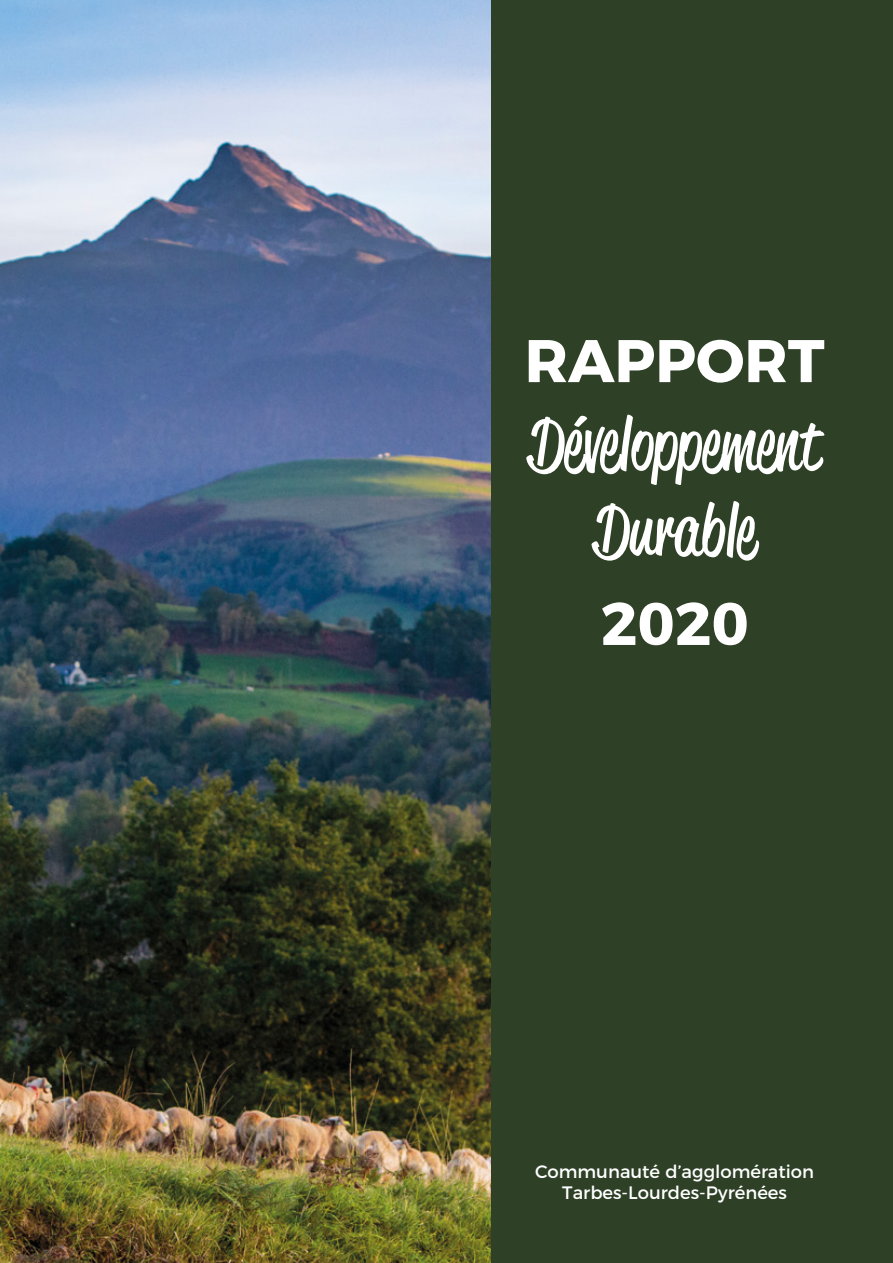
<style>
.page{position:relative;width:893px;height:1263px;background:#fff}
.page>*{position:absolute;margin:0;border:0;box-sizing:border-box;transform-origin:0 0}
.t1{font:72px/86.4px "Reklame Script";color:#fff;text-align:center}
.t2{font:700 60px "Montserrat";color:#fff}
.t3{font:18px/21.6px "Montserrat";color:#fff;text-align:center}
</style>
<div class="page">
<img style="left:0;top:0;width:492px;height:1263px">
<div style="left:492px;top:0;width:401px;height:1263px;background:#2e4026"></div>
<h2 class="t2" style="left:525px;top:311px;width:301px">RAPPORT</h2>
<h1 class="t1" style="left:528px;top:400px;width:294px">Développement<br>Durable</h1>
<h2 class="t2" style="left:601px;top:574px;width:150px">2020</h2>
<p class="t3" style="left:535px;top:1159px;width:280px">Communauté d’agglomération<br>Tarbes-Lourdes-Pyrénées</p>
</div>
